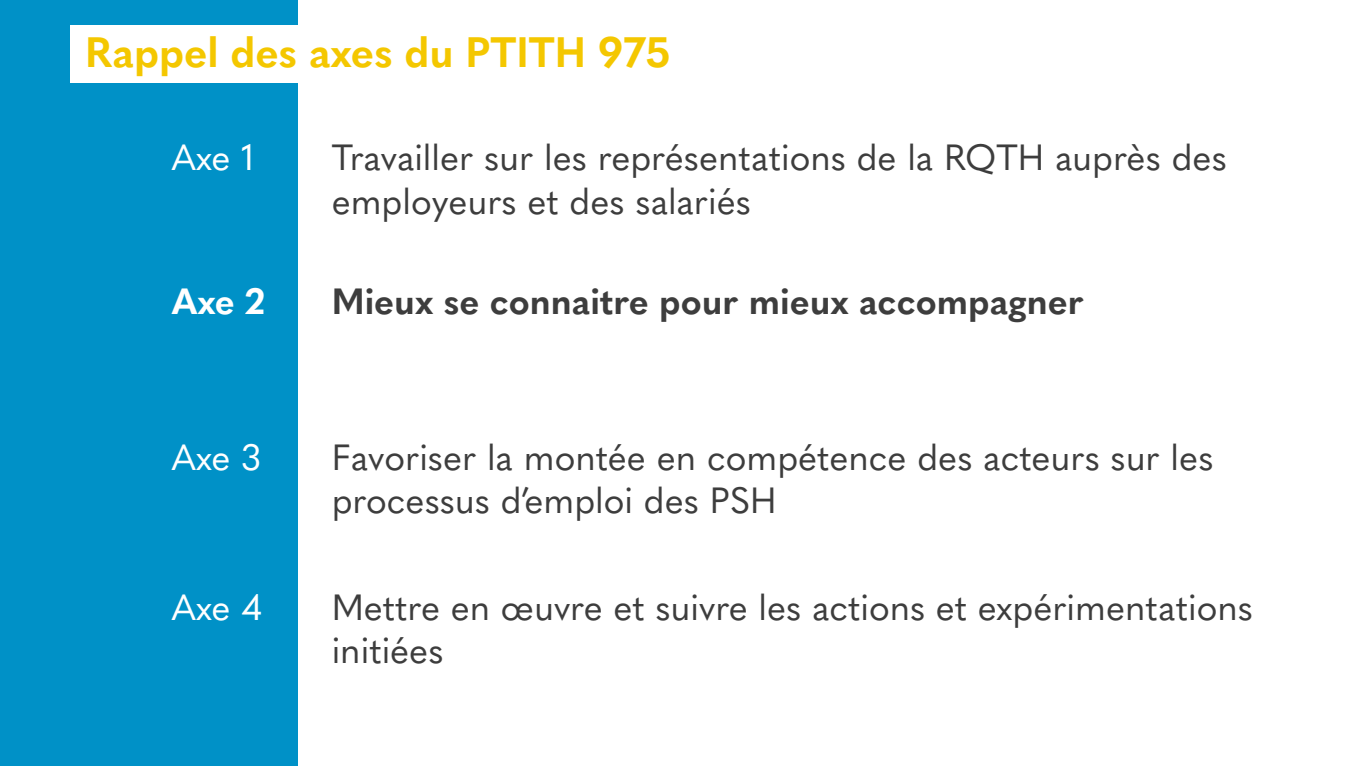
<style>
.page{position:relative;width:1361px;height:766px;background:#fff}
.page>*{position:absolute;margin:0;border:0;box-sizing:border-box;transform-origin:0 0}
.t1{font:700 42px "Quasimoda";color:#f4c700}
.t2{font:36px/43.2px "Quasimoda";color:#3d3d3d}
.t3{font:700 36px "Quasimoda";color:#3d3d3d}
.t4{font:36px "Quasimoda";letter-spacing:-.01em;color:#fff}
.t5{font:700 36px "Quasimoda";color:#fff}
</style>
<div class="page">
<div style="left:0;top:0;width:298px;height:765px;background:#0091c7"></div>
<div style="left:70px;top:25px;width:617px;height:58px;background:#fff"></div>
<p class="t1" style="left:85px;top:20px;width:587px">Rappel des axes du PTITH 975</p>
<p class="t4" style="left:172px;top:130px;width:84px">Axe 1</p>
<p class="t2" style="left:332px;top:133px;width:896px">Travailler sur les représentations de la RQTH auprès des employeurs et des salariés</p>
<p class="t5" style="left:172px;top:273px;width:95px">Axe 2</p>
<p class="t3" style="left:332px;top:273px;width:754px">Mieux se connaitre pour mieux accompagner</p>
<p class="t4" style="left:172px;top:429px;width:91px">Axe 3</p>
<p class="t2" style="left:332px;top:433px;width:883px">Favoriser la montée en compétence des acteurs sur les processus d’emploi des PSH</p>
<p class="t4" style="left:172px;top:579px;width:92px">Axe 4</p>
<p class="t2" style="left:332px;top:583px;width:922px">Mettre en œuvre et suivre les actions et expérimentations initiées</p>
</div>
